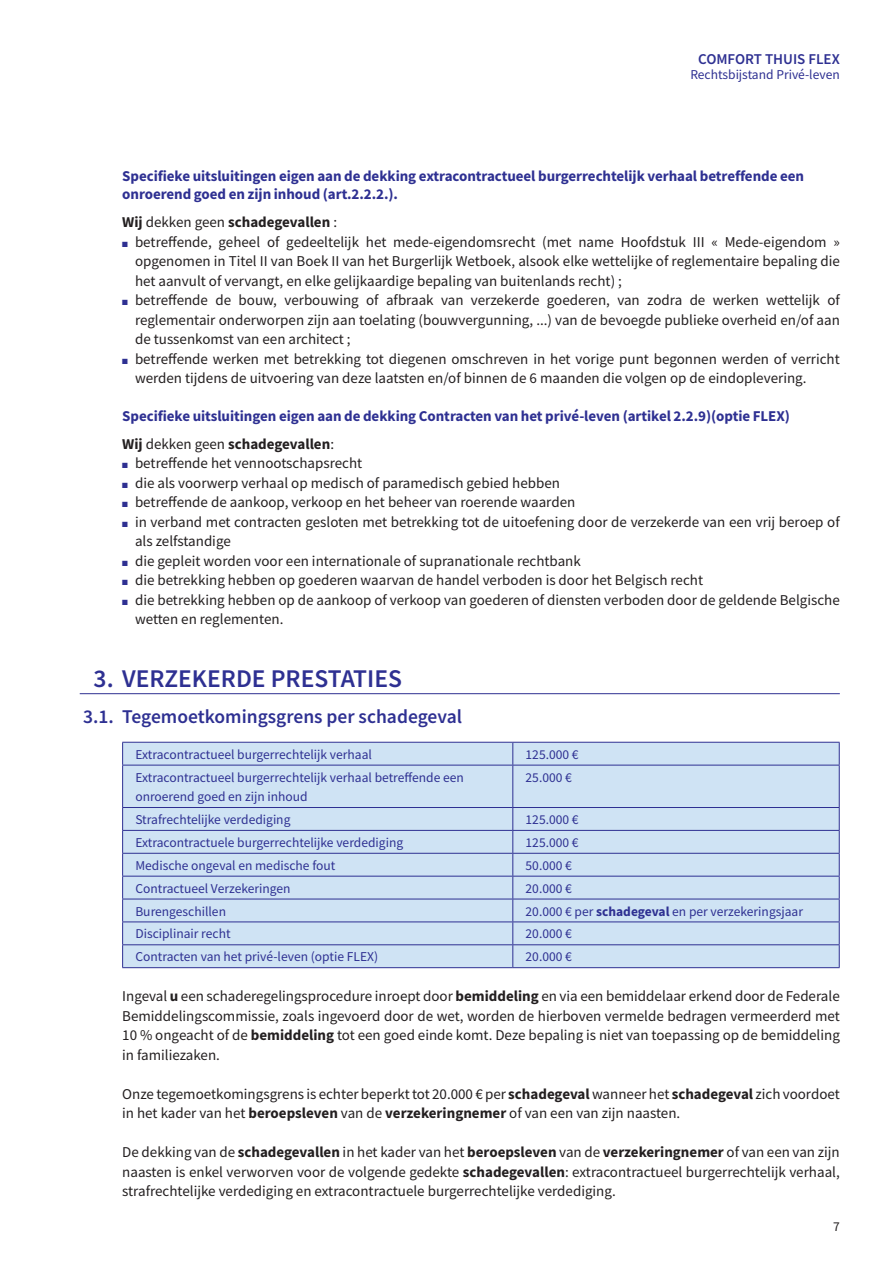
<style>
.page{position:relative;width:893px;height:1263px;background:#fff}
.page>*{position:absolute;margin:0;border:0;box-sizing:border-box;transform-origin:0 0}
.t1{font:600 25.5px "Source Sans Pro";color:#2e3092}
.t2{font:600 19.5px "Source Sans Pro";color:#2e3092}
.t3{font:15px/19.5px "Source Sans Pro";color:#231f20;text-align:justify}
.t4{font:700 15px/18px "Source Sans Pro";letter-spacing:-.005em;color:#2e3092}
.t5{font:700 15px "Source Sans Pro";color:#231f20}
.t6{font:600 15px "Source Sans Pro";color:#2e3092}
.t7{font:13.5px/19.5px "Source Sans Pro";color:#2e3092}
.t8{font:13.5px "Source Sans Pro";color:#231f20}
.s1{font-weight:400}
.s2{color:#2e3092}
.s3{color:#231f20}
.s4{font-weight:400;color:#231f20}
.s5{font-weight:700}
</style>
<div class="page">
<hr style="left:80px;top:693px;width:760px;height:1px;background:#2e3092">
<div style="left:123px;top:743px;width:716px;height:224px;background:#cfe3f4"></div>
<hr style="left:122px;top:742px;width:391px;height:1px;background:#2e3092">
<svg style="left:122px;top:743px;width:1px;height:22px"></svg>
<hr style="left:513px;top:742px;width:327px;height:1px;background:#2e3092">
<svg style="left:512px;top:743px;width:1px;height:22px"></svg>
<svg style="left:839px;top:743px;width:1px;height:22px"></svg>
<hr style="left:122px;top:765px;width:391px;height:1px;background:#2e3092">
<hr style="left:122px;top:765px;width:1px;height:42px;background:#2e3092">
<hr style="left:513px;top:765px;width:327px;height:1px;background:#2e3092">
<hr style="left:512px;top:765px;width:1px;height:42px;background:#2e3092">
<hr style="left:839px;top:765px;width:1px;height:42px;background:#2e3092">
<hr style="left:122px;top:807px;width:391px;height:1px;background:#2e3092">
<hr style="left:513px;top:807px;width:327px;height:1px;background:#2e3092">
<hr style="left:122px;top:830px;width:391px;height:1px;background:#2e3092">
<hr style="left:513px;top:830px;width:327px;height:1px;background:#2e3092">
<hr style="left:122px;top:853px;width:391px;height:1px;background:#2e3092">
<hr style="left:513px;top:853px;width:327px;height:1px;background:#2e3092">
<hr style="left:122px;top:876px;width:391px;height:1px;background:#2e3092">
<hr style="left:513px;top:876px;width:327px;height:1px;background:#2e3092">
<hr style="left:122px;top:899px;width:391px;height:1px;background:#2e3092">
<hr style="left:513px;top:899px;width:327px;height:1px;background:#2e3092">
<hr style="left:122px;top:921px;width:391px;height:1px;background:#2e3092">
<hr style="left:513px;top:921px;width:327px;height:1px;background:#2e3092">
<hr style="left:122px;top:944px;width:391px;height:1px;background:#2e3092">
<svg style="left:122px;top:808px;width:1px;height:159px"></svg>
<hr style="left:513px;top:944px;width:327px;height:1px;background:#2e3092">
<svg style="left:512px;top:808px;width:1px;height:159px"></svg>
<svg style="left:839px;top:808px;width:1px;height:159px"></svg>
<hr style="left:122px;top:967px;width:391px;height:1px;background:#2e3092">
<hr style="left:513px;top:967px;width:327px;height:1px;background:#2e3092">
<p class="t6" style="left:698px;top:50px;width:143px">COMFORT THUIS FLEX</p>
<p class="t7" style="left:690px;top:65px;width:151px">Rechtsbijstand Privé-leven</p>
<p class="t4" style="left:122px;top:167px;width:683px">Specifieke uitsluitingen eigen aan de dekking extracontractueel burgerrechtelijk verhaal betreffende een onroerend goed en zijn inhoud (art.2.2.2.).</p>
<p class="t5" style="left:122px;top:212px;width:216px">Wij <span class="s1">dekken geen</span> schadegevallen <span class="s1">:</span></p>
<p class="t3" style="left:135px;top:232px;width:706px;text-indent:-13px"><span class="s2">■</span> betreffende, geheel of gedeeltelijk het mede-eigendomsrecht (met name Hoofdstuk III « Mede-eigendom » opgenomen in Titel II van Boek II van het Burgerlijk Wetboek, alsook elke wettelijke of reglementaire bepaling die het aanvult of vervangt, en elke gelijkaardige bepaling van buitenlands recht) ;</p>
<p class="t3" style="left:135px;top:291px;width:706px;text-indent:-13px"><span class="s2">■</span> betreffende de bouw, verbouwing of afbraak van verzekerde goederen, van zodra de werken wettelijk of reglementair onderworpen zijn aan toelating (bouwvergunning, ...) van de bevoegde publieke overheid en/of aan de tussenkomst van een architect ;</p>
<p class="t3" style="left:135px;top:349px;width:706px;text-indent:-13px"><span class="s2">■</span> betreffende werken met betrekking tot diegenen omschreven in het vorige punt begonnen werden of verricht werden tijdens de uitvoering van deze laatsten en/of binnen de 6 maanden die volgen op de eindoplevering.</p>
<p class="t4" style="left:122px;top:402px;width:669px;line-height:28px">Specifieke uitsluitingen eigen aan de dekking Contracten van het privé-leven (artikel 2.2.9)(optie FLEX)<br><span class="s3">Wij</span> <span class="s4">dekken geen</span> <span class="s3">schadegevallen</span><span class="s4">:</span></p>
<p class="t3" style="left:122px;top:454px;width:242px"><span class="s2">■</span> betreffende het vennootschapsrecht</p>
<p class="t3" style="left:122px;top:473px;width:439px"><span class="s2">■</span> die als voorwerp verhaal op medisch of paramedisch gebied hebben</p>
<p class="t3" style="left:122px;top:493px;width:455px"><span class="s2">■</span> betreffende de aankoop, verkoop en het beheer van roerende waarden</p>
<p class="t3" style="left:135px;top:512px;width:706px;text-indent:-13px"><span class="s2">■</span> in verband met contracten gesloten met betrekking tot de uitoefening door de verzekerde van een vrij beroep of als zelfstandige</p>
<p class="t3" style="left:122px;top:551px;width:460px"><span class="s2">■</span> die gepleit worden voor een internationale of supranationale rechtbank</p>
<p class="t3" style="left:122px;top:571px;width:582px"><span class="s2">■</span> die betrekking hebben op goederen waarvan de handel verboden is door het Belgisch recht</p>
<p class="t3" style="left:135px;top:590px;width:706px;text-indent:-13px"><span class="s2">■</span> die betrekking hebben op de aankoop of verkoop van goederen of diensten verboden door de geldende Belgische wetten en reglementen.</p>
<h1 class="t1" style="left:94px;top:662px;width:310px">3. VERZEKERDE PRESTATIES</h1>
<h2 class="t2" style="left:83px;top:704px;width:380px">3.1. Tegemoetkomingsgrens per schadegeval</h2>
<p class="t7" style="left:135px;top:744px;width:238px">Extracontractueel burgerrechtelijk verhaal</p>
<p class="t7" style="left:526px;top:744px;width:55px">125.000 €</p>
<p class="t7" style="left:135px;top:767px;width:330px">Extracontractueel burgerrechtelijk verhaal betreffende een onroerend goed en zijn inhoud</p>
<p class="t7" style="left:526px;top:767px;width:48px">25.000 €</p>
<p class="t7" style="left:135px;top:810px;width:157px">Strafrechtelijke verdediging</p>
<p class="t7" style="left:526px;top:810px;width:55px">125.000 €</p>
<p class="t7" style="left:135px;top:832px;width:269px">Extracontractuele burgerrechtelijke verdediging</p>
<p class="t7" style="left:526px;top:832px;width:55px">125.000 €</p>
<p class="t7" style="left:135px;top:855px;width:201px">Medische ongeval en medische fout</p>
<p class="t7" style="left:526px;top:855px;width:48px">50.000 €</p>
<p class="t7" style="left:135px;top:878px;width:157px">Contractueel Verzekeringen</p>
<p class="t7" style="left:526px;top:878px;width:48px">20.000 €</p>
<p class="t7" style="left:135px;top:901px;width:92px">Burengeschillen</p>
<p class="t7" style="left:526px;top:901px;width:279px">20.000 € per <span class="s5">schadegeval</span> en per verzekeringsjaar</p>
<p class="t7" style="left:135px;top:924px;width:97px">Disciplinair recht</p>
<p class="t7" style="left:526px;top:924px;width:48px">20.000 €</p>
<p class="t7" style="left:135px;top:947px;width:244px">Contracten van het privé-leven (optie FLEX)</p>
<p class="t7" style="left:526px;top:947px;width:48px">20.000 €</p>
<p class="t3" style="left:122px;top:986px;width:719px">Ingeval <span class="s5">u</span> een schaderegelingsprocedure inroept door <span class="s5">bemiddeling</span> en via een bemiddelaar erkend door de Federale Bemiddelingscommissie, zoals ingevoerd door de wet, worden de hierboven vermelde bedragen vermeerderd met 10 % ongeacht of de <span class="s5">bemiddeling</span> tot een goed einde komt. Deze bepaling is niet van toepassing op de bemiddeling in familiezaken.</p>
<p class="t3" style="left:122px;top:1084px;width:719px">Onze tegemoetkomingsgrens is echter beperkt tot 20.000 € per <span class="s5">schadegeval</span> wanneer het <span class="s5">schadegeval</span> zich voordoet in het kader van het <span class="s5">beroepsleven</span> van de <span class="s5">verzekeringnemer</span> of van een van zijn naasten.</p>
<p class="t3" style="left:122px;top:1142px;width:719px">De dekking van de <span class="s5">schadegevallen</span> in het kader van het <span class="s5">beroepsleven</span> van de <span class="s5">verzekeringnemer</span> of van een van zijn naasten is enkel verworven voor de volgende gedekte <span class="s5">schadegevallen</span>: extracontractueel burgerrechtelijk verhaal, strafrechtelijke verdediging en extracontractuele burgerrechtelijke verdediging.</p>
<p class="t8" style="left:833px;top:1218px;width:8px">7</p>
</div>
